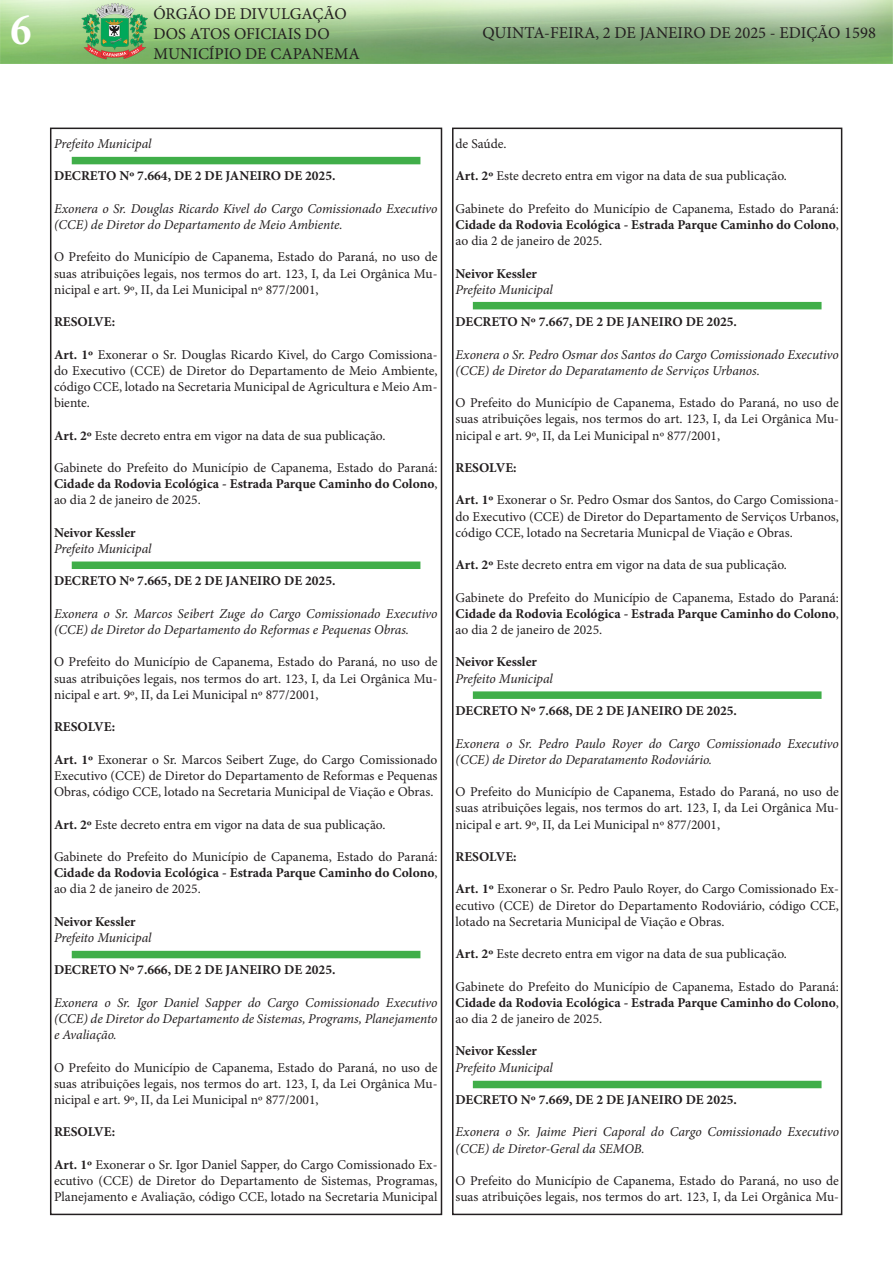
<style>
.page{position:relative;width:893px;height:1263px;background:#fff}
.page>*{position:absolute;margin:0;border:0;box-sizing:border-box;transform-origin:0 0}
.t1{font:700 condensed 45px "Minion Pro";color:#fff}
.t2{font:16.5px/19.8px "Minion Pro";color:#231f20}
.t3{font:13.5px/16.2px "Minion Pro";color:#231f20;text-align:justify}
.t4{font:italic 13.5px/16.2px "Minion Pro";letter-spacing:-.005em;color:#231f20}
.t5{font:700 13.5px "Minion Pro";color:#231f20}
.s1{font-weight:700}
</style>
<div class="page">
<div style="left:50px;top:128px;width:392px;height:1087px;border:2px solid #231f20"></div>
<img style="left:0;top:0;width:893px;height:64px">
<div style="left:452px;top:128px;width:390px;height:1087px;border:2px solid #231f20"></div>
<div style="left:72px;top:157px;width:348px;height:7px;background:#40ae49"></div>
<div style="left:72px;top:561px;width:348px;height:8px;background:#40ae49"></div>
<div style="left:72px;top:951px;width:348px;height:7px;background:#40ae49"></div>
<div style="left:473px;top:302px;width:348px;height:7px;background:#40ae49"></div>
<div style="left:473px;top:691px;width:348px;height:8px;background:#40ae49"></div>
<div style="left:473px;top:1081px;width:348px;height:7px;background:#40ae49"></div>
<h1 class="t1" style="left:11px;top:-1px;width:22px">6</h1>
<p class="t2" style="left:153px;top:4px;width:208px">ÓRGÃO DE DIVULGAÇÃO<br>DOS ATOS OFICIAIS DO<br>MUNICÍPIO DE CAPANEMA</p>
<p class="t2" style="left:482px;top:23px;width:395px">QUINTA-FEIRA, 2 DE JANEIRO DE 2025 - EDIÇÃO 1598</p>
<p class="t4" style="left:54px;top:136px;width:99px">Prefeito Municipal</p>
<p class="t5" style="left:54px;top:167px;width:283px">DECRETO Nº 7.664, DE 2 DE JANEIRO DE 2025.</p>
<p class="t4" style="left:54px;top:200px;width:385px">Exonera o Sr. Douglas Ricardo Kivel do Cargo Comissionado Executivo (CCE) de Diretor do Departamento de Meio Ambiente.</p>
<p class="t3" style="left:54px;top:249px;width:385px">O Prefeito do Município de Capanema, Estado do Paraná, no uso de suas atribuições legais, nos termos do art. 123, I, da Lei Orgânica Mu&shy;nicipal e art. 9º, II, da Lei Municipal nº 877/2001,</p>
<p class="t5" style="left:54px;top:312px;width:63px">RESOLVE:</p>
<p class="t3" style="left:54px;top:346px;width:385px"><span class="s1">Art. 1º</span> Exonerar o Sr. Douglas Ricardo Kivel, do Cargo Comissiona&shy;do Executivo (CCE) de Diretor do Departamento de Meio Ambiente, código CCE, lotado na Secretaria Municipal de Agricultura e Meio Am&shy;biente.</p>
<p class="t3" style="left:54px;top:427px;width:333px"><span class="s1">Art. 2º</span> Este decreto entra em vigor na data de sua publicação.</p>
<p class="t3" style="left:54px;top:460px;width:385px">Gabinete do Prefeito do Município de Capanema, Estado do Paraná:<br><span class="s1">Cidade da Rodovia Ecológica - Estrada Parque Caminho do Colono</span>, ao dia 2 de janeiro de 2025.</p>
<p class="t5" style="left:54px;top:523px;width:83px">Neivor Kessler</p>
<p class="t4" style="left:54px;top:541px;width:99px">Prefeito Municipal</p>
<p class="t5" style="left:54px;top:572px;width:283px">DECRETO Nº 7.665, DE 2 DE JANEIRO DE 2025.</p>
<p class="t4" style="left:54px;top:605px;width:385px">Exonera o Sr. Marcos Seibert Zuge do Cargo Comissionado Executivo (CCE) de Diretor do Departamento do Reformas e Pequenas Obras.</p>
<p class="t3" style="left:54px;top:654px;width:385px">O Prefeito do Município de Capanema, Estado do Paraná, no uso de suas atribuições legais, nos termos do art. 123, I, da Lei Orgânica Mu&shy;nicipal e art. 9º, II, da Lei Municipal nº 877/2001,</p>
<p class="t5" style="left:54px;top:717px;width:63px">RESOLVE:</p>
<p class="t3" style="left:54px;top:751px;width:385px"><span class="s1">Art. 1º</span> Exonerar o Sr. Marcos Seibert Zuge, do Cargo Comissionado Executivo (CCE) de Diretor do Departamento de Reformas e Pequenas Obras, código CCE, lotado na Secretaria Municipal de Viação e Obras.</p>
<p class="t3" style="left:54px;top:816px;width:333px"><span class="s1">Art. 2º</span> Este decreto entra em vigor na data de sua publicação.</p>
<p class="t3" style="left:54px;top:848px;width:385px">Gabinete do Prefeito do Município de Capanema, Estado do Paraná:<br><span class="s1">Cidade da Rodovia Ecológica - Estrada Parque Caminho do Colono</span>, ao dia 2 de janeiro de 2025.</p>
<p class="t5" style="left:54px;top:912px;width:83px">Neivor Kessler</p>
<p class="t4" style="left:54px;top:929px;width:99px">Prefeito Municipal</p>
<p class="t5" style="left:54px;top:960px;width:283px">DECRETO Nº 7.666, DE 2 DE JANEIRO DE 2025.</p>
<p class="t4" style="left:54px;top:994px;width:385px;text-align:justify">Exonera o Sr. Igor Daniel Sapper do Cargo Comissionado Executivo (CCE) de Diretor do Departamento de Sistemas, Programs, Planejamento e Avaliação.</p>
<p class="t3" style="left:54px;top:1059px;width:385px">O Prefeito do Município de Capanema, Estado do Paraná, no uso de suas atribuições legais, nos termos do art. 123, I, da Lei Orgânica Mu&shy;nicipal e art. 9º, II, da Lei Municipal nº 877/2001,</p>
<p class="t5" style="left:54px;top:1122px;width:63px">RESOLVE:</p>
<p class="t3" style="left:54px;top:1156px;width:385px"><span class="s1">Art. 1º</span> Exonerar o Sr. Igor Daniel Sapper, do Cargo Comissionado Ex&shy;ecutivo (CCE) de Diretor do Departamento de Sistemas, Programas, Planejamento e Avaliação, código CCE, lotado na Secretaria Municipal</p>
<p class="t3" style="left:455px;top:136px;width:53px">de Saúde.</p>
<p class="t3" style="left:455px;top:168px;width:333px"><span class="s1">Art. 2º</span> Este decreto entra em vigor na data de sua publicação.</p>
<p class="t3" style="left:455px;top:200px;width:385px">Gabinete do Prefeito do Município de Capanema, Estado do Paraná:<br><span class="s1">Cidade da Rodovia Ecológica - Estrada Parque Caminho do Colono</span>, ao dia 2 de janeiro de 2025.</p>
<p class="t5" style="left:455px;top:264px;width:83px">Neivor Kessler</p>
<p class="t4" style="left:455px;top:281px;width:99px">Prefeito Municipal</p>
<p class="t5" style="left:455px;top:312px;width:283px">DECRETO Nº 7.667, DE 2 DE JANEIRO DE 2025.</p>
<p class="t4" style="left:455px;top:346px;width:385px">Exonera o Sr. Pedro Osmar dos Santos do Cargo Comissionado Executivo (CCE) de Diretor do Deparatamento de Serviços Urbanos.</p>
<p class="t3" style="left:455px;top:395px;width:385px">O Prefeito do Município de Capanema, Estado do Paraná, no uso de suas atribuições legais, nos termos do art. 123, I, da Lei Orgânica Mu&shy;nicipal e art. 9º, II, da Lei Municipal nº 877/2001,</p>
<p class="t5" style="left:455px;top:458px;width:63px">RESOLVE:</p>
<p class="t3" style="left:455px;top:492px;width:385px"><span class="s1">Art. 1º</span> Exonerar o Sr. Pedro Osmar dos Santos, do Cargo Comissiona&shy;do Executivo (CCE) de Diretor do Departamento de Serviços Urbanos, código CCE, lotado na Secretaria Municpal de Viação e Obras.</p>
<p class="t3" style="left:455px;top:557px;width:333px"><span class="s1">Art. 2º</span> Este decreto entra em vigor na data de sua publicação.</p>
<p class="t3" style="left:455px;top:589px;width:385px">Gabinete do Prefeito do Município de Capanema, Estado do Paraná:<br><span class="s1">Cidade da Rodovia Ecológica - Estrada Parque Caminho do Colono</span>, ao dia 2 de janeiro de 2025.</p>
<p class="t5" style="left:455px;top:653px;width:83px">Neivor Kessler</p>
<p class="t4" style="left:455px;top:670px;width:99px">Prefeito Municipal</p>
<p class="t5" style="left:455px;top:701px;width:283px">DECRETO Nº 7.668, DE 2 DE JANEIRO DE 2025.</p>
<p class="t4" style="left:455px;top:735px;width:385px">Exonera o Sr. Pedro Paulo Royer do Cargo Comissionado Executivo (CCE) de Diretor do Deparatamento Rodoviário.</p>
<p class="t3" style="left:455px;top:784px;width:385px">O Prefeito do Município de Capanema, Estado do Paraná, no uso de suas atribuições legais, nos termos do art. 123, I, da Lei Orgânica Mu&shy;nicipal e art. 9º, II, da Lei Municipal nº 877/2001,</p>
<p class="t5" style="left:455px;top:847px;width:63px">RESOLVE:</p>
<p class="t3" style="left:455px;top:881px;width:385px"><span class="s1">Art. 1º</span> Exonerar o Sr. Pedro Paulo Royer, do Cargo Comissionado Ex&shy;ecutivo (CCE) de Diretor do Departamento Rodoviário, código CCE, lotado na Secretaria Municipal de Viação e Obras.</p>
<p class="t3" style="left:455px;top:946px;width:333px"><span class="s1">Art. 2º</span> Este decreto entra em vigor na data de sua publicação.</p>
<p class="t3" style="left:455px;top:978px;width:385px">Gabinete do Prefeito do Município de Capanema, Estado do Paraná:<br><span class="s1">Cidade da Rodovia Ecológica - Estrada Parque Caminho do Colono</span>, ao dia 2 de janeiro de 2025.</p>
<p class="t5" style="left:455px;top:1041px;width:83px">Neivor Kessler</p>
<p class="t4" style="left:455px;top:1059px;width:99px">Prefeito Municipal</p>
<p class="t5" style="left:455px;top:1090px;width:283px">DECRETO Nº 7.669, DE 2 DE JANEIRO DE 2025.</p>
<p class="t4" style="left:455px;top:1124px;width:385px">Exonera o Sr. Jaime Pieri Caporal do Cargo Comissionado Executivo (CCE) de Diretor-Geral da SEMOB.</p>
<p class="t3" style="left:455px;top:1172px;width:385px">O Prefeito do Município de Capanema, Estado do Paraná, no uso de suas atribuições legais, nos termos do art. 123, I, da Lei Orgânica Mu-</p>
</div>
